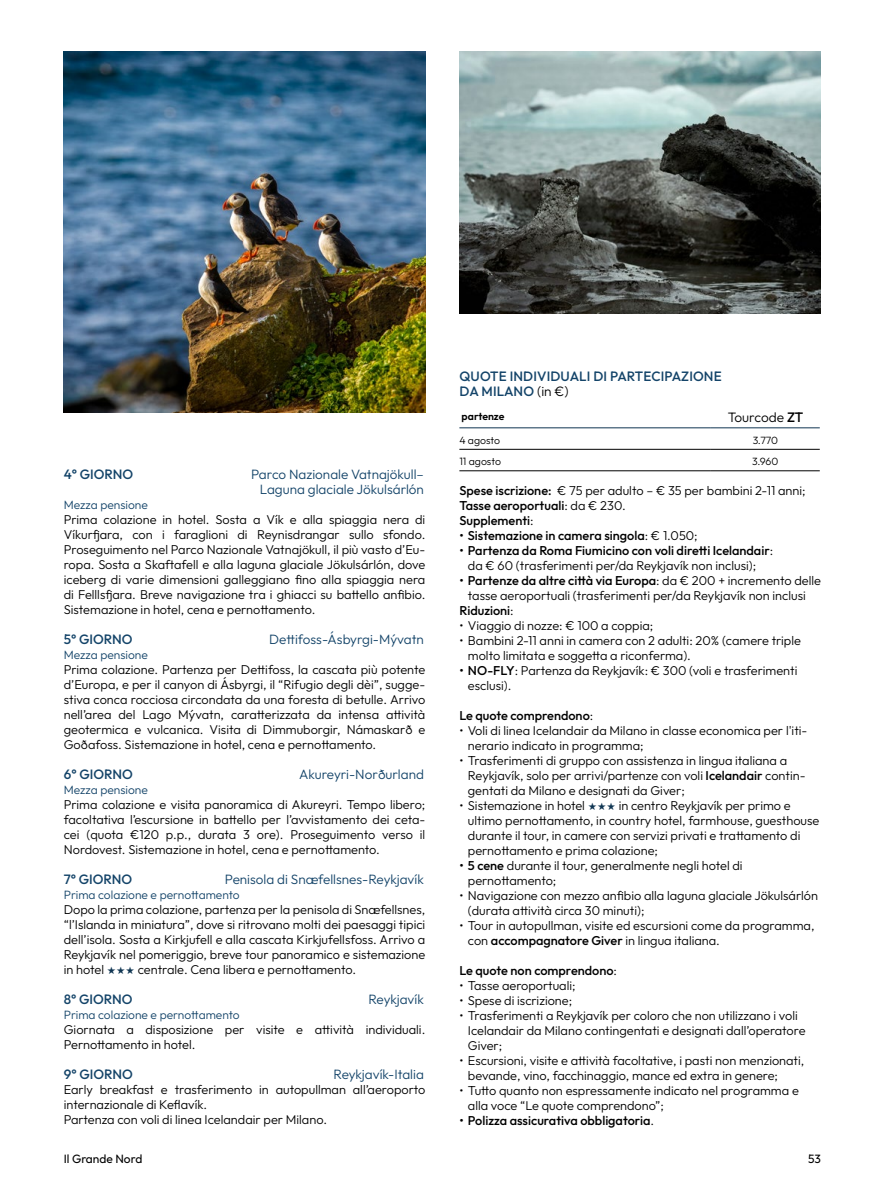
<style>
.page{position:relative;width:872px;height:1191px;background:#fff}
.page>*{position:absolute;margin:0;border:0;box-sizing:border-box;transform-origin:0 0}
.t1{font:300 13.65px "Outfit";color:#000}
.t2{font:300 13.5px/15px "Outfit";color:#144469;text-align:right}
.t3{font:500 13.5px/15.1px "Outfit";color:#144469}
.t4{font:300 12.75px/15px "Outfit";color:#000}
.t5{font:500 12.75px/15px "Outfit";color:#000}
.t6{font:300 12px "Outfit";color:#144469}
.t7{font:12px "Outfit";color:#000}
.t8{font:300 10.5px "Outfit";color:#000}
.t9{font:600 10.5px "Outfit";color:#000}
.s1{font-family:"Inter";font-weight:400;font-size:9px;color:#0f3552}
.s2{font-weight:300;font-size:13.65px;color:#000}
.s3{font-weight:500}
.s4{font-weight:300}
</style>
<div class="page">
<hr style="left:459px;top:449px;width:252px;height:1px;background:#000">
<hr style="left:711px;top:449px;width:108px;height:1px;background:#000">
<hr style="left:459px;top:470px;width:252px;height:1px;background:#000">
<hr style="left:711px;top:470px;width:108px;height:1px;background:#000">
<hr style="left:459px;top:427px;width:252px;height:1px;background:#0f3552">
<hr style="left:711px;top:427px;width:108px;height:1px;background:#0f3552">
<img style="left:459px;top:51px;width:362px;height:263px">
<img style="left:64px;top:51px;width:361px;height:361px">
<p class="t3" style="left:64px;top:467px;width:71px">4° GIORNO</p>
<p class="t2" style="left:251px;top:467px;width:174px">Parco Nazionale Vatnajökull–<br>Laguna glaciale Jökulsárlón</p>
<p class="t6" style="left:64px;top:497px;width:86px">Mezza pensione</p>
<p class="t4" style="left:64px;top:512px;width:363px;text-align:justify">Prima colazione in hotel. Sosta a Vík e alla spiaggia nera di Víkurfjara, con i faraglioni di Reynisdrangar sullo sfondo.<br>Proseguimento nel Parco Nazionale Vatnajökull, il più vasto d’Eu&shy;ropa. Sosta a Skaftafell e alla laguna glaciale Jökulsárlón, dove iceberg di varie dimensioni galleggiano fino alla spiaggia nera di Felllsfjara. Breve navigazione tra i ghiacci su battello anfibio.<br>Sistemazione in hotel, cena e pernottamento.</p>
<p class="t3" style="left:64px;top:632px;width:70px">5° GIORNO</p>
<p class="t2" style="left:269px;top:632px;width:156px">Dettifoss-Ásbyrgi-Mývatn</p>
<p class="t6" style="left:64px;top:647px;width:86px">Mezza pensione</p>
<p class="t4" style="left:64px;top:662px;width:363px;text-align:justify">Prima colazione. Partenza per Dettifoss, la cascata più potente d’Europa, e per il canyon di Ásbyrgi, il “Rifugio degli dèi”, sugge&shy;stiva conca rocciosa circondata da una foresta di betulle. Arrivo nell’area del Lago Mývatn, caratterizzata da intensa attività geotermica e vulcanica. Visita di Dimmuborgir, Námaskarð e Goðafoss. Sistemazione in hotel, cena e pernottamento.</p>
<p class="t3" style="left:64px;top:767px;width:71px">6° GIORNO</p>
<p class="t2" style="left:299px;top:767px;width:126px">Akureyri-Norðurland</p>
<p class="t6" style="left:64px;top:782px;width:86px">Mezza pensione</p>
<p class="t4" style="left:64px;top:797px;width:363px;text-align:justify">Prima colazione e visita panoramica di Akureyri. Tempo libero; facoltativa l’escursione in battello per l’avvistamento dei ceta&shy;cei (quota €120 p.p., durata 3 ore). Proseguimento verso il Nordovest. Sistemazione in hotel, cena e pernottamento.</p>
<p class="t3" style="left:64px;top:872px;width:70px">7° GIORNO</p>
<p class="t2" style="left:225px;top:872px;width:201px">Penisola di Snæfellsnes-Reykjavík</p>
<p class="t6" style="left:64px;top:887px;width:177px">Prima colazione e pernottamento</p>
<p class="t4" style="left:64px;top:902px;width:363px;text-align:justify">Dopo la prima colazione, partenza per la penisola di Snæfellsnes, “l’Islanda in miniatura”, dove si ritrovano molti dei paesaggi tipici dell’isola. Sosta a Kirkjufell e alla cascata Kirkjufellsfoss. Arrivo a Reykjavík nel pomeriggio, breve tour panoramico e sistemazione in hotel <span class="s1">★★★</span> centrale. Cena libera e pernottamento.</p>
<p class="t3" style="left:64px;top:992px;width:70px">8° GIORNO</p>
<p class="t2" style="left:368px;top:992px;width:57px">Reykjavík</p>
<p class="t6" style="left:64px;top:1007px;width:177px">Prima colazione e pernottamento</p>
<p class="t4" style="left:64px;top:1022px;width:363px">Giornata a disposizione per visite e attività individuali.<br>Pernottamento in hotel.</p>
<p class="t3" style="left:64px;top:1067px;width:71px">9° GIORNO</p>
<p class="t2" style="left:333px;top:1067px;width:92px">Reykjavík-Italia</p>
<p class="t4" style="left:64px;top:1082px;width:363px">Early breakfast e trasferimento in autopullman all’aeroporto internazionale di Keflavík.<br>Partenza con voli di linea Icelandair per Milano.</p>
<p class="t7" style="left:64px;top:1151px;width:80px">Il Grande Nord</p>
<p class="t3" style="left:459px;top:369px;width:264px">QUOTE INDIVIDUALI DI PARTECIPAZIONE<br>DA MILANO <span class="s2">(in €)</span></p>
<p class="t9" style="left:461px;top:409px;width:44px">partenze</p>
<p class="t1" style="left:727px;top:408px;width:77px">Tourcode <span class="s3">ZT</span></p>
<p class="t8" style="left:459px;top:433px;width:42px">4 agosto</p>
<p class="t8" style="left:752px;top:433px;width:27px">3.770</p>
<p class="t8" style="left:459px;top:455px;width:43px">11 agosto</p>
<p class="t8" style="left:752px;top:455px;width:28px">3.960</p>
<p class="t5" style="left:459px;top:483px;width:348px">Spese iscrizione: <span class="s4">€ 75 per adulto – € 35 per bambini 2-11 anni;<br></span>Tasse aeroportuali<span class="s4">: da € 230.<br></span>Supplementi<span class="s4">:</span></p>
<p class="t5" style="left:459px;top:528px;width:240px">• Sistemazione in camera singola<span class="s4">: € 1.050;</span></p>
<p class="t5" style="left:468px;top:543px;width:307px;text-indent:-9px">• Partenza da Roma Fiumicino con voli diretti Icelandair<span class="s4">: da € 60 (trasferimenti per/da Reykjavík non inclusi);</span></p>
<p class="t5" style="left:459px;top:573px;width:363px">• Partenze da altre città via Europa<span class="s4">: da € 200 + incremento delle</span></p>
<p class="t4" style="left:468px;top:588px;width:339px">tasse aeroportuali (trasferimenti per/da Reykjavík non inclusi</p>
<p class="t5" style="left:459px;top:603px;width:56px">Riduzioni<span class="s4">:</span></p>
<p class="t4" style="left:459px;top:618px;width:195px">• Viaggio di nozze: € 100 a coppia;</p>
<p class="t4" style="left:468px;top:633px;width:334px;text-indent:-9px">• Bambini 2-11 anni in camera con 2 adulti: 20% (camere triple molto limitata e soggetta a riconferma).</p>
<p class="t4" style="left:468px;top:663px;width:331px;text-indent:-9px"><span class="s3">• NO-FLY</span>: Partenza da Reykjavík: € 300 (voli e trasferimenti esclusi).</p>
<p class="t5" style="left:459px;top:708px;width:135px">Le quote comprendono<span class="s4">:</span></p>
<p class="t4" style="left:468px;top:723px;width:341px;text-indent:-9px">• Voli di linea Icelandair da Milano in classe economica per l'iti&shy;nerario indicato in programma;</p>
<p class="t4" style="left:468px;top:753px;width:339px;text-indent:-9px">• Trasferimenti di gruppo con assistenza in lingua italiana a<br>Reykjavík, solo per arrivi/partenze con voli <span class="s3">Icelandair</span> contin&shy;gentati da Milano e designati da Giver;</p>
<p class="t4" style="left:468px;top:798px;width:353px;text-indent:-9px">• Sistemazione in hotel <span class="s1">★★★</span> in centro Reykjavík per primo e ultimo pernottamento, in country hotel, farmhouse, guesthouse durante il tour, in camere con servizi privati e trattamento di pernottamento e prima colazione;</p>
<p class="t4" style="left:468px;top:858px;width:276px;text-indent:-9px"><span class="s3">• 5 cene</span> durante il tour, generalmente negli hotel di pernottamento;</p>
<p class="t4" style="left:468px;top:888px;width:351px;text-indent:-9px">• Navigazione con mezzo anfibio alla laguna glaciale Jökulsárlón (durata attività circa 30 minuti);</p>
<p class="t4" style="left:468px;top:918px;width:348px;text-indent:-9px">• Tour in autopullman, visite ed escursioni come da programma, con <span class="s3">accompagnatore Giver</span> in lingua italiana.</p>
<p class="t5" style="left:459px;top:963px;width:159px">Le quote non comprendono<span class="s4">:</span></p>
<p class="t4" style="left:459px;top:978px;width:118px">• Tasse aeroportuali;</p>
<p class="t4" style="left:459px;top:993px;width:114px">• Spese di iscrizione;</p>
<p class="t4" style="left:468px;top:1008px;width:339px;text-indent:-9px">• Trasferimenti a Reykjavík per coloro che non utilizzano i voli<br>Icelandair da Milano contingentati e designati dall’operatore<br>Giver;</p>
<p class="t4" style="left:468px;top:1053px;width:338px;text-indent:-9px">• Escursioni, visite e attività facoltative, i pasti non menzionati, bevande, vino, facchinaggio, mance ed extra in genere;</p>
<p class="t4" style="left:468px;top:1083px;width:332px;text-indent:-9px">• Tutto quanto non espressamente indicato nel programma e alla voce “Le quote comprendono”;</p>
<p class="t5" style="left:459px;top:1113px;width:196px">• Polizza assicurativa obbligatoria<span class="s4">.</span></p>
<p class="t7" style="left:808px;top:1151px;width:14px">53</p>
</div>
